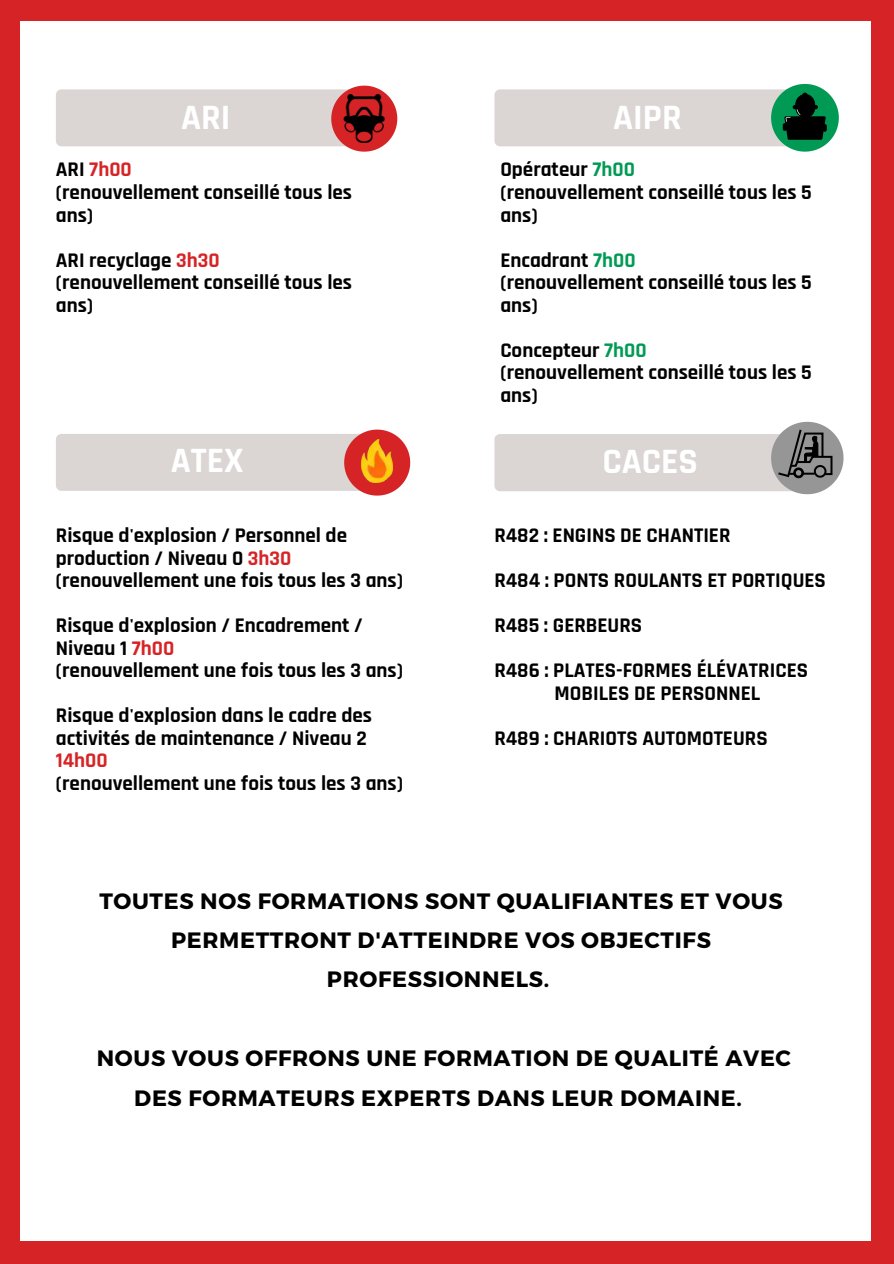
<style>
.page{position:relative;width:894px;height:1264px;background:#fff}
.page>*{position:absolute;margin:0;border:0;box-sizing:border-box;transform-origin:0 0}
.t1{font:700 36px "Rajdhani";color:#fff}
.t2{font:700 22.2px/39.5px "Montserrat";letter-spacing:.03em;color:#000;text-align:center}
.t3{font:700 21px/22.5px "Rajdhani";color:#000}
.t4{font:700 21px "Rajdhani";color:#d62426}
.s1{color:#009a54}
.s2{color:#d62426}
</style>
<div class="page">
<div style="left:0;top:0;width:893px;height:1263px;background:#d62426"></div>
<div style="left:20px;top:21px;width:850px;height:1219px;background:#fff"></div>
<div style="left:56px;top:89px;width:321px;height:57px;background:#dbd6d4;border-radius:6px"></div>
<div style="left:494px;top:89px;width:321px;height:57px;background:#dbd6d4;border-radius:6px"></div>
<svg style="left:331px;top:86px;width:66px;height:66px"></svg>
<img style="left:340px;top:94px;width:48px;height:49px">
<svg style="left:770px;top:84px;width:68px;height:68px"></svg>
<div style="left:56px;top:434px;width:321px;height:57px;background:#dbd6d4;border-radius:6px"></div>
<svg style="left:344px;top:429px;width:66px;height:66px"></svg>
<img style="left:361px;top:440px;width:31px;height:42px">
<div style="left:494px;top:434px;width:321px;height:57px;background:#dbd6d4;border-radius:6px"></div>
<svg style="left:770px;top:422px;width:73px;height:72px"></svg>
<h1 class="t1" style="left:181px;top:95px;width:51px">ARI</h1>
<h1 class="t1" style="left:613px;top:95px;width:70px">AIPR</h1>
<p class="t3" style="left:500px;top:159px;width:313px">Opérateur <span class="s1">7h00<br></span>(renouvellement conseillé tous les 5 ans)</p>
<p class="t3" style="left:500px;top:249px;width:313px">Encadrant <span class="s1">7h00<br></span>(renouvellement conseillé tous les 5 ans)</p>
<p class="t3" style="left:500px;top:339px;width:313px">Concepteur <span class="s1">7h00<br></span>(renouvellement conseillé tous les 5 ans)</p>
<p class="t3" style="left:56px;top:159px;width:298px">ARI <span class="s2">7h00<br></span>(renouvellement conseillé tous les ans)</p>
<p class="t3" style="left:56px;top:249px;width:298px">ARI recyclage <span class="s2">3h30 </span>(renouvellement conseillé tous les ans)</p>
<h1 class="t1" style="left:171px;top:439px;width:74px">ATEX</h1>
<p class="t3" style="left:56px;top:524px;width:349px">Risque d'explosion / Personnel de production / Niveau 0 <span class="s2">3h30 </span>(renouvellement une fois tous les 3 ans)</p>
<p class="t3" style="left:56px;top:614px;width:349px">Risque d'explosion / Encadrement /<br>Niveau 1 <span class="s2">7h00<br></span>(renouvellement une fois tous les 3 ans)</p>
<p class="t3" style="left:56px;top:704px;width:317px">Risque d'explosion dans le cadre des activités de maintenance / Niveau 2</p>
<p class="t4" style="left:56px;top:747px;width:53px">14h00</p>
<p class="t3" style="left:56px;top:772px;width:349px">(renouvellement une fois tous les 3 ans)</p>
<h1 class="t1" style="left:602px;top:439px;width:97px">CACES</h1>
<p class="t3" style="left:494px;top:513px;width:333px;line-height:45px">R482 : ENGINS DE CHANTIER<br>R484 : PONTS ROULANTS ET PORTIQUES<br>R485 : GERBEURS<br>R486 : PLATES-FORMES ÉLÉVATRICES</p>
<p class="t3" style="left:494px;top:671px;width:274px;line-height:45px;text-indent:60px">MOBILES DE PERSONNEL<br>R489 : CHARIOTS AUTOMOTEURS</p>
<p class="t2" style="left:99px;top:879px;width:684px">TOUTES NOS FORMATIONS SONT QUALIFIANTES ET VOUS<br>PERMETTRONT D'ATTEINDRE VOS OBJECTIFS<br>PROFESSIONNELS.</p>
<p class="t2" style="left:97px;top:1037px;width:695px">NOUS VOUS OFFRONS UNE FORMATION DE QUALITÉ AVEC<br>DES FORMATEURS EXPERTS DANS LEUR DOMAINE.</p>
</div>
